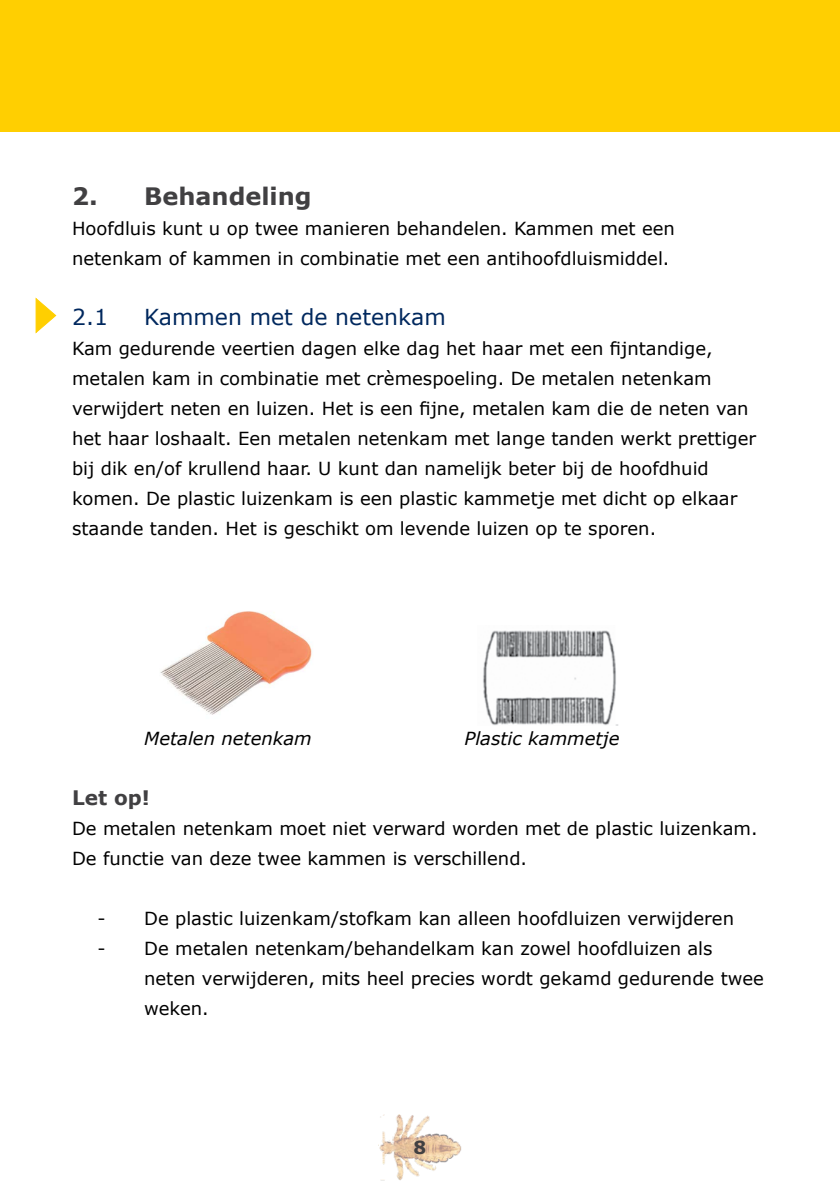
<style>
.page{position:relative;width:840px;height:1191px;background:#fff}
.page>*{position:absolute;margin:0;border:0;box-sizing:border-box;transform-origin:0 0}
.t1{font:700 24px "Verdana";color:#414042}
.t2{font:22px "Verdana";color:#00285e}
.t3{font:700 20px "Verdana";color:#414042}
.t4{font:18px/30px "Verdana";color:#000}
.t5{font:italic 18px "Verdana";color:#000}
.t6{font:700 18px "Verdana";color:#414042}
</style>
<div class="page">
<img style="left:378px;top:1114px;width:83px;height:66px">
<div style="left:0;top:0;width:839px;height:132px;background:#ffcf01"></div>
<hr style="left:839px;top:0;width:1px;height:132px;background:#ffcf01">
<svg style="left:35px;top:298px;width:22px;height:36px"></svg>
<img style="left:483px;top:630px;width:135px;height:96px">
<img style="left:160px;top:611px;width:152px;height:104px">
<h1 class="t1" style="left:72px;top:179px;width:241px">2. Behandeling</h1>
<p class="t4" style="left:72px;top:213px;width:604px">Hoofdluis kunt u op twee manieren behandelen. Kammen met een netenkam of kammen in combinatie met een antihoofdluismiddel.</p>
<p class="t2" style="left:72px;top:302px;width:37px">2.1</p>
<p class="t2" style="left:144px;top:302px;width:303px">Kammen met de netenkam</p>
<p class="t4" style="left:72px;top:333px;width:685px">Kam gedurende veertien dagen elke dag het haar met een fijntandige, metalen kam in combinatie met crèmespoeling. De metalen netenkam verwijdert neten en luizen. Het is een fijne, metalen kam die de neten van het haar loshaalt. Een metalen netenkam met lange tanden werkt prettiger bij dik en/of krullend haar. U kunt dan namelijk beter bij de hoofdhuid komen. De plastic luizenkam is een plastic kammetje met dicht op elkaar staande tanden. Het is geschikt om levende luizen op te sporen.</p>
<p class="t5" style="left:144px;top:726px;width:169px">Metalen netenkam</p>
<p class="t5" style="left:464px;top:726px;width:156px">Plastic kammetje</p>
<p class="t3" style="left:72px;top:784px;width:79px">Let op!</p>
<p class="t4" style="left:72px;top:813px;width:686px">De metalen netenkam moet niet verward worden met de plastic luizenkam.<br>De functie van deze twee kammen is verschillend.</p>
<p class="t4" style="left:97px;top:903px;width:637px">- De plastic luizenkam/stofkam kan alleen hoofdluizen verwijderen</p>
<p class="t4" style="left:144px;top:933px;width:621px;text-indent:-47px">- De metalen netenkam/behandelkam kan zowel hoofdluizen als neten verwijderen, mits heel precies wordt gekamd gedurende twee weken.</p>
<p class="t6" style="left:413px;top:1134px;width:14px">8</p>
</div>
